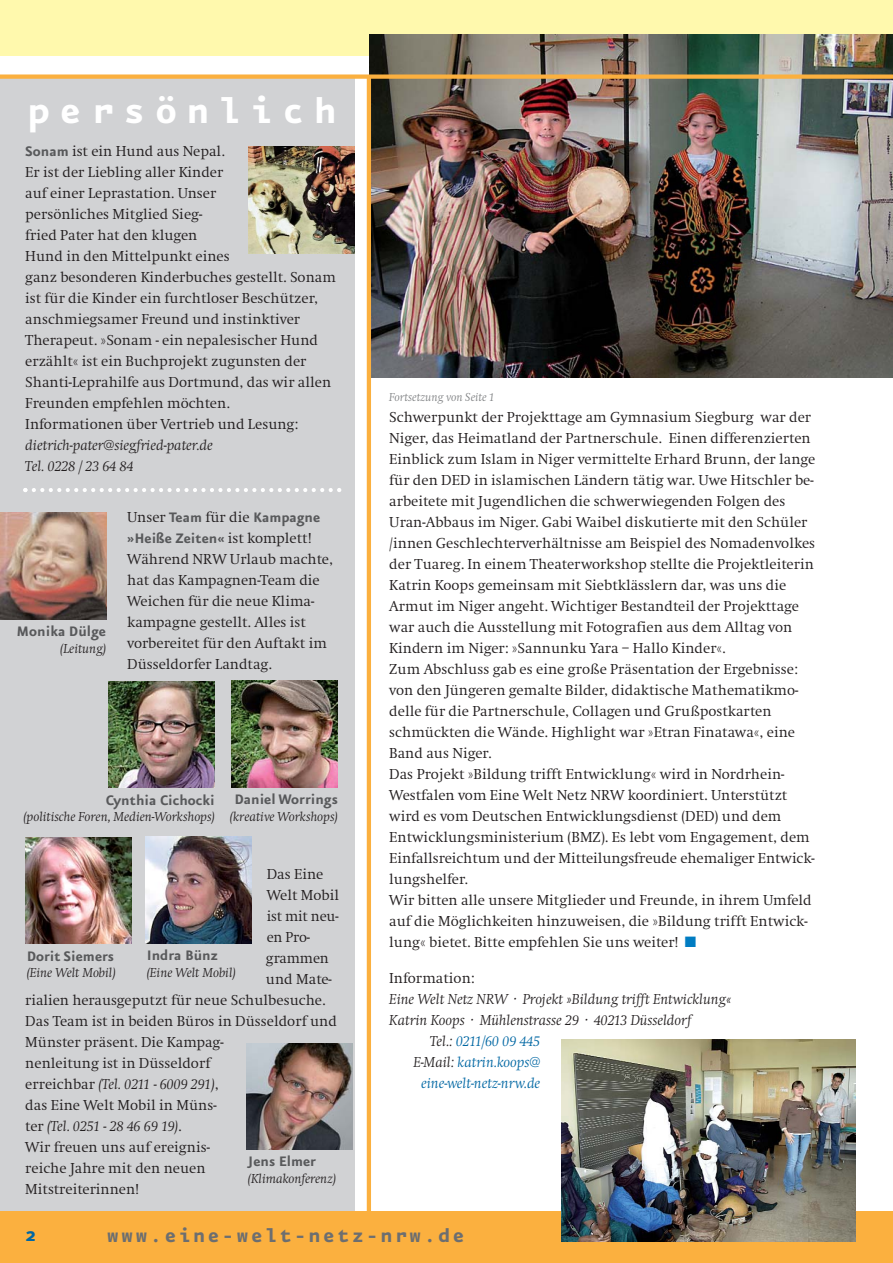
<style>
.page{position:relative;width:893px;height:1263px;background:#fff}
.page>*{position:absolute;margin:0;border:0;box-sizing:border-box;transform-origin:0 0}
.t1{font:700 45px "Eureka Mono";letter-spacing:.11em;color:#fff}
.t2{font:700 24px "Eureka Mono";color:#6c6e70}
.t3{font:700 24px "Eureka Sans";color:#0067a3}
.t4{font:700 16.5px/21px "Eureka Sans";color:#58595b}
.t5{font:300 15px/21px "Swift EF";color:#231f20}
.t6{font:italic 300 15px/21px "Swift EF";color:#231f20}
.t7{font:italic 300 15px "Swift EF";color:#0067a3}
.t8{font:italic 300 13.5px "Swift EF";color:#231f20}
.t9{font:italic 300 12px "Swift EF";color:#808284}
.s1{font-family:"Eureka Sans";font-weight:700;font-size:16.5px;color:#58595b}
.s2{font-family:"Swift EF";font-weight:300;font-size:15px;color:#231f20}
.s3{color:#007cc2}
.s4{color:#231f20}
.s5{font-style:normal}
</style>
<div class="page">
<div style="left:0;top:77px;width:355px;height:1135px;background:#d1d2d4"></div>
<div style="left:0;top:1212px;width:892px;height:51px;background:#fbb03f"></div>
<div style="left:0;top:0;width:892px;height:55px;background:#fff9ad"></div>
<img style="left:370px;top:34px;width:522px;height:343px">
<div style="left:0;top:74px;width:892px;height:5px;background:#fbb03f"></div>
<hr style="left:367px;top:76px;width:4px;height:1136px;background:#fbb03f">
<img style="left:248px;top:147px;width:106px;height:106px">
<img style="left:0;top:513px;width:106px;height:106px">
<svg style="left:23px;top:488px;width:318px;height:4px"></svg>
<img style="left:561px;top:1040px;width:294px;height:202px">
<img style="left:247px;top:1043px;width:106px;height:106px">
<img style="left:231px;top:681px;width:107px;height:106px">
<img style="left:108px;top:681px;width:107px;height:107px">
<img style="left:145px;top:837px;width:107px;height:106px">
<img style="left:25px;top:837px;width:107px;height:107px">
<h1 class="t1" style="left:25px;top:81px;width:315px">persönlich</h1>
<p class="t5" style="left:25px;top:142px;width:312px"><span class="s1">Sonam</span> ist ein Hund aus Nepal.<br>Er ist der Liebling aller Kinder<br>auf einer Leprastation. Unser<br>persönliches Mitglied Sieg-<br>fried Pater hat den klugen<br>Hund in den Mittelpunkt eines<br>ganz besonderen Kinderbuches gestellt. Sonam ist für die Kinder ein furchtloser Beschützer, anschmiegsamer Freund und instinktiver Therapeut. »Sonam - ein nepalesischer Hund erzählt« ist ein Buchprojekt zugunsten der Shanti-Leprahilfe aus Dortmund, das wir allen Freunden empfehlen möchten.<br>Informationen über Vertrieb und Lesung:</p>
<p class="t6" style="left:25px;top:436px;width:189px">dietrich-pater@siegfried-pater.de<br>Tel. 0228 / 23 64 84</p>
<p class="t4" style="left:127px;top:508px;width:195px"><span class="s2">Unser</span> Team <span class="s2">für die</span> Kampagne »Heiße Zeiten« <span class="s2">ist komplett!</span></p>
<p class="t5" style="left:127px;top:550px;width:207px">Während NRW Urlaub machte, hat das Kampagnen-Team die<br>Weichen für die neue Klima&shy;kampagne gestellt. Alles ist vorbereitet für den Auftakt im<br>Düsseldorfer Landtag.</p>
<p class="t9" style="left:389px;top:393px;width:107px">Fortsetzung von Seite 1</p>
<p class="t5" style="left:389px;top:408px;width:427px">Schwerpunkt der Projekttage am Gymnasium Siegburg war der Niger, das Heimatland der Partnerschule. Einen differenzierten Einblick zum Islam in Niger vermittelte Erhard Brunn, der lange für den DED in islamischen Ländern tätig war. Uwe Hitschler be&shy;arbeitete mit Jugendlichen die schwerwiegenden Folgen des Uran-Abbaus im Niger. Gabi Waibel diskutierte mit den Schüler /innen Geschlechterverhältnisse am Beispiel des Nomadenvolkes der Tuareg. In einem Theaterworkshop stellte die Projektleiterin Katrin Koops gemeinsam mit Siebtklässlern dar, was uns die Armut im Niger angeht. Wichtiger Bestandteil der Projekttage war auch die Ausstellung mit Fotografien aus dem Alltag von Kindern im Niger: »Sannunku Yara – Hallo Kinder«.<br>Zum Abschluss gab es eine große Präsentation der Ergebnisse: von den Jüngeren gemalte Bilder, didaktische Mathematikmo&shy;delle für die Partnerschule, Collagen und Grußpostkarten schmückten die Wände. Highlight war »Etran Finatawa«, eine Band aus Niger.<br>Das Projekt »Bildung trifft Entwicklung« wird in Nordrhein-Westfalen vom Eine Welt Netz NRW koordiniert. Unterstützt wird es vom Deutschen Entwicklungsdienst (DED) und dem Entwicklungsministerium (BMZ). Es lebt vom Engagement, dem Einfallsreichtum und der Mitteilungsfreude ehemaliger Entwick&shy;lungshelfer.<br>Wir bitten alle unsere Mitglieder und Freunde, in ihrem Umfeld auf die Möglichkeiten hinzuweisen, die »Bildung trifft Entwick&shy;lung« bietet. Bitte empfehlen Sie uns weiter! <span class="s3">■</span></p>
<p class="t5" style="left:389px;top:969px;width:87px">Information:</p>
<p class="t6" style="left:389px;top:990px;width:343px">Eine Welt Netz NRW · Projekt »Bildung trifft Entwicklung«</p>
<p class="t6" style="left:389px;top:1011px;width:303px">Katrin Koops · Mühlenstrasse 29 · 40213 Düsseldorf</p>
<p class="t7" style="left:430px;top:1036px;width:112px"><span class="s4">Tel.:</span> 0211/60 09 445</p>
<p class="t7" style="left:413px;top:1057px;width:128px"><span class="s4">E-Mail:</span> katrin.koops@</p>
<p class="t7" style="left:421px;top:1078px;width:121px">eine-welt-netz-nrw.de</p>
<p class="t4" style="left:17px;top:622px;width:91px">Monika Dülge</p>
<p class="t8" style="left:60px;top:643px;width:47px">(Leitung)</p>
<p class="t4" style="left:234px;top:790px;width:105px">Daniel Worrings</p>
<p class="t8" style="left:230px;top:811px;width:109px">(kreative Workshops)</p>
<p class="t4" style="left:106px;top:791px;width:110px">Cynthia Cichocki</p>
<p class="t8" style="left:23px;top:812px;width:193px">(politische Foren, Medien-Workshops)</p>
<p class="t5" style="left:267px;top:865px;width:58px">Das Eine</p>
<p class="t5" style="left:267px;top:886px;width:74px">Welt Mobil</p>
<p class="t5" style="left:267px;top:907px;width:73px">ist mit neu-</p>
<p class="t5" style="left:267px;top:928px;width:45px">en Pro-</p>
<p class="t5" style="left:266px;top:949px;width:64px">grammen</p>
<p class="t5" style="left:266px;top:970px;width:67px">und Mate-</p>
<p class="t5" style="left:25px;top:991px;width:302px">rialien herausgeputzt für neue Schulbesuche.</p>
<p class="t5" style="left:25px;top:1012px;width:313px">Das Team ist in beiden Büros in Düsseldorf und</p>
<p class="t5" style="left:25px;top:1033px;width:200px">Münster präsent. Die Kampag-</p>
<p class="t5" style="left:25px;top:1054px;width:187px">nenleitung ist in Düsseldorf</p>
<p class="t6" style="left:25px;top:1075px;width:195px"><span class="s5">erreichbar</span> (Tel. 0211 - 6009 291)<span class="s5">,</span></p>
<p class="t5" style="left:25px;top:1096px;width:193px">das Eine Welt Mobil in Müns-</p>
<p class="t6" style="left:25px;top:1117px;width:158px"><span class="s5">ter</span> (Tel. 0251 - 28 46 69 19)<span class="s5">.</span></p>
<p class="t5" style="left:25px;top:1138px;width:186px">Wir freuen uns auf ereignis-</p>
<p class="t5" style="left:25px;top:1159px;width:182px">reiche Jahre mit den neuen</p>
<p class="t5" style="left:25px;top:1180px;width:115px">Mitstreiterinnen!</p>
<h2 class="t3" style="left:25px;top:1226px;width:12px">2</h2>
<h2 class="t2" style="left:106px;top:1220px;width:362px">www.eine-welt-netz-nrw.de</h2>
<p class="t4" style="left:147px;top:946px;width:73px">Indra Bünz</p>
<p class="t8" style="left:147px;top:967px;width:90px">(Eine Welt Mobil)</p>
<p class="t4" style="left:27px;top:947px;width:89px">Dorit Siemers</p>
<p class="t8" style="left:27px;top:968px;width:90px">(Eine Welt Mobil)</p>
<p class="t4" style="left:248px;top:1152px;width:70px">Jens Elmer</p>
<p class="t8" style="left:248px;top:1173px;width:89px">(Klimakonferenz)</p>
</div>
